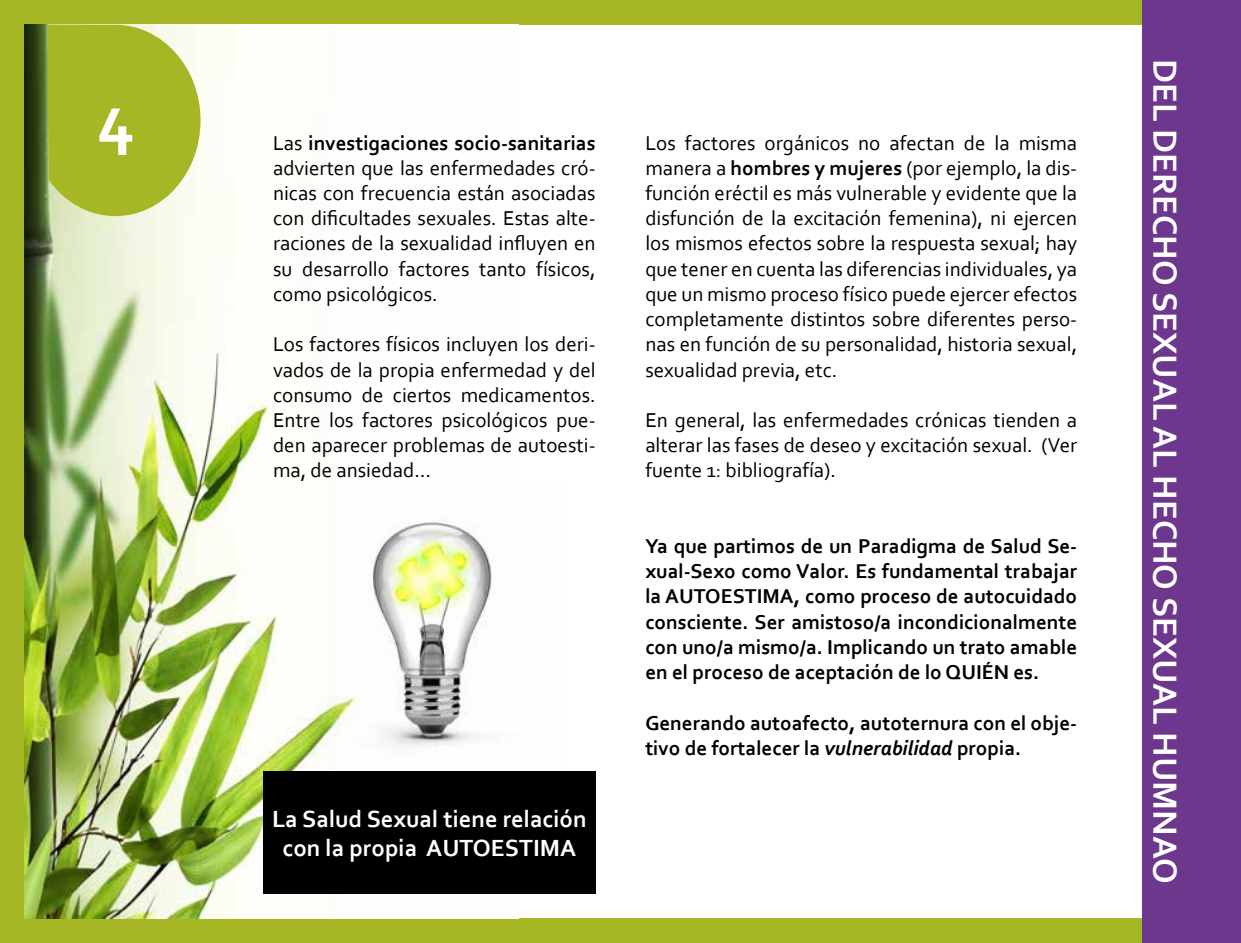
<style>
.page{position:relative;width:1241px;height:943px;background:#fff}
.page>*{position:absolute;margin:0;border:0;box-sizing:border-box;transform-origin:0 0}
.t1{font:700 70px "Corbel";color:#fff}
.t2{font:700 35px "Corbel";color:#fff}
.t3{font:700 24.5px/29.4px "Corbel";color:#fff;text-align:center}
.t4{font:21px/25.2px "Corbel";color:#000;text-align:justify}
.t5{font:700 21px/25.2px "Corbel";color:#000;text-align:justify}
.s1{font-weight:700}
.s2{font-style:italic}
</style>
<div class="page">
<div style="left:0;top:0;width:1240px;height:25px;background:#a6b726"></div>
<div style="left:0;top:918px;width:1240px;height:25px;background:#a6b726"></div>
<div style="left:0;top:0;width:25px;height:943px;background:#a6b726"></div>
<img style="left:25px;top:25px;width:493px;height:893px">
<svg style="left:48px;top:25px;width:152px;height:191px;background:#b0c041"></svg>
<div style="left:1171px;top:0;width:69px;height:943px;background:#6c378d"></div>
<div style="left:1141px;top:0;width:50px;height:943px;background:#6c378d"></div>
<div style="left:263px;top:771px;width:332px;height:122px;background:#000"></div>
<img style="left:296px;top:486px;width:222px;height:282px">
<h1 class="t1" style="left:97px;top:75px;width:38px">4</h1>
<p class="t4" style="left:273px;top:129px;width:324px">Las <span class="s1">investigaciones socio-sanitarias </span>advierten que las enfermedades cró&shy;nicas con frecuencia están asociadas con dificultades sexuales. Estas alte&shy;raciones de la sexualidad influyen en su desarrollo factores tanto físicos, como psicológicos.</p>
<p class="t4" style="left:273px;top:331px;width:324px">Los factores físicos incluyen los deri&shy;vados de la propia enfermedad y del consumo de ciertos medicamentos.<br>Entre los factores psicológicos pue&shy;den aparecer problemas de autoesti&shy;ma, de ansiedad…</p>
<p class="t3" style="left:272px;top:803px;width:316px">La Salud Sexual tiene relación con la propia AUTOESTIMA</p>
<p class="t4" style="left:645px;top:129px;width:433px">Los factores orgánicos no afectan de la misma manera a <span class="s1">hombres y mujeres</span> (por ejemplo, la dis&shy;función eréctil es más vulnerable y evidente que la disfunción de la excitación femenina), ni ejercen los mismos efectos sobre la respuesta sexual; hay que tener en cuenta las diferencias individuales, ya que un mismo proceso físico puede ejercer efectos completamente distintos sobre diferentes perso&shy;nas en función de su personalidad, historia sexual, sexualidad previa, etc.</p>
<p class="t4" style="left:645px;top:407px;width:433px">En general, las enfermedades crónicas tienden a alterar las fases de deseo y excitación sexual. (Ver fuente 1: bibliografía).</p>
<p class="t5" style="left:645px;top:533px;width:433px">Ya que partimos de un Paradigma de Salud Se&shy;xual-Sexo como Valor. Es fundamental trabajar la AUTOESTIMA, como proceso de autocuidado consciente. Ser amistoso/a incondicionalmente con uno/a mismo/a. Implicando un trato amable en el proceso de aceptación de lo QUIÉN es.</p>
<p class="t5" style="left:645px;top:709px;width:433px">Generando autoafecto, autoternura con el obje&shy;tivo de fortalecer la <span class="s2">vulnerabilidad</span> propia.</p>
<h2 class="t2" style="left:1186px;top:59px;width:826px;rotate:90deg">DEL DERECHO SEXUAL AL HECHO SEXUAL HUMNAO</h2>
</div>
